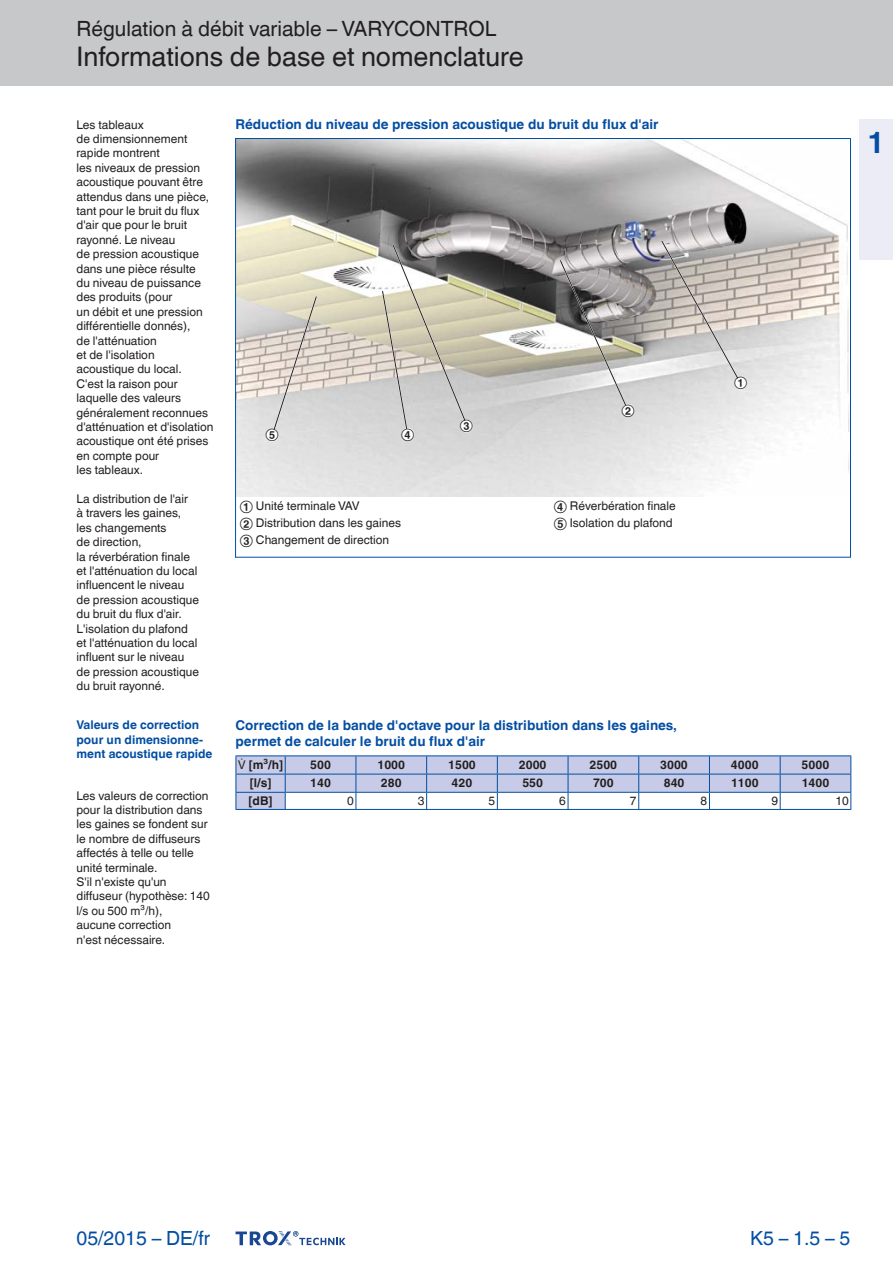
<style>
.page{position:relative;width:893px;height:1263px;background:#fff}
.page>*{position:absolute;margin:0;border:0;box-sizing:border-box;transform-origin:0 0}
.t1{font:700 30px "TROX Helvetica";color:#034ea2}
.t2{font:27px "TROX Helvetica";color:#231f20}
.t3{font:21px "TROX Helvetica";color:#231f20}
.t4{font:19.5px "TROX Helvetica";color:#034ea2}
.t5{font:700 13.5px/16.2px "TROX Helvetica";color:#034ea2}
.t6{font:12px/14.4px "TROX Helvetica";color:#231f20}
.t7{font:700 12px "TROX Helvetica";color:#231f20}
.t8{font:700 12px/14.4px "TROX Helvetica";color:#034ea2}
.s1{font-style:inherit}
</style>
<div class="page">
<div style="left:0;top:0;width:893px;height:85px;background:#c6c8ca"></div>
<svg style="left:236px;top:1231px;width:110px;height:15px"></svg>
<div style="left:859px;top:119px;width:34px;height:140px;background:#ebecf6"></div>
<hr style="left:236px;top:809px;width:615px;height:1px;background:#034ea2">
<img style="left:236px;top:139px;width:614px;height:358px">
<div style="left:735px;top:377px;width:11px;height:12px;background:#fff;border-radius:50%"></div>
<div style="left:734px;top:377px;width:13px;height:13px;border:2px solid #fff;border-radius:50%"></div>
<svg style="left:660px;top:239px;width:79px;height:141px;background:#c5c1bd"></svg>
<div style="left:622px;top:405px;width:12px;height:11px;background:#fff;border-radius:50%"></div>
<div style="left:621px;top:404px;width:14px;height:13px;border:2px solid #fff;border-radius:50%"></div>
<div style="left:461px;top:420px;width:11px;height:12px;background:#fff;border-radius:50%"></div>
<div style="left:460px;top:419px;width:13px;height:14px;border:2px solid #fff;border-radius:50%"></div>
<div style="left:402px;top:429px;width:12px;height:11px;background:#fff;border-radius:50%"></div>
<div style="left:401px;top:428px;width:13px;height:13px;border:2px solid #fff;border-radius:50%"></div>
<svg style="left:381px;top:243px;width:86px;height:188px;background:#c4c1b7"></svg>
<svg style="left:558px;top:259px;width:69px;height:147px;background:#adaba8"></svg>
<div style="left:266px;top:429px;width:12px;height:12px;background:#fff;border-radius:50%"></div>
<div style="left:266px;top:429px;width:13px;height:13px;border:2px solid #fff;border-radius:50%"></div>
<svg style="left:272px;top:295px;width:46px;height:137px;background:#d5d0c9"></svg>
<hr style="left:235px;top:138px;width:1px;height:420px;background:#034ea2">
<hr style="left:850px;top:138px;width:1px;height:420px;background:#034ea2">
<hr style="left:235px;top:138px;width:615px;height:1px;background:#034ea2">
<hr style="left:235px;top:557px;width:615px;height:1px;background:#034ea2">
<svg style="left:236px;top:756px;width:615px;height:53px"></svg>
<p class="t3" style="left:76px;top:12px;width:421px">Régulation à débit variable – VARYCONTROL</p>
<p class="t2" style="left:76px;top:35px;width:449px">Informations de base et nomenclature</p>
<p class="t6" style="left:76px;top:116px;width:138px">Les tableaux<br>de dimensionnement rapide montrent<br>les niveaux de pression acoustique pouvant être attendus dans une pièce, tant pour le bruit du flux d'air que pour le bruit rayonné. Le niveau<br>de pression acoustique dans une pièce résulte<br>du niveau de puissance des produits (pour<br>un débit et une pression différentielle donnés),<br>de l'atténuation<br>et de l'isolation acoustique du local.<br>C'est la raison pour laquelle des valeurs généralement reconnues d'atténuation et d'isolation acoustique ont été prises en compte pour<br>les tableaux.</p>
<p class="t6" style="left:76px;top:490px;width:124px">La distribution de l'air<br>à travers les gaines, les changements<br>de direction,<br>la réverbération finale et l'atténuation du local influencent le niveau de pression acoustique du bruit du flux d'air.<br>L'isolation du plafond et l'atténuation du local influent sur le niveau de pression acoustique du bruit rayonné.</p>
<p class="t8" style="left:76px;top:717px;width:137px">Valeurs de correction pour un dimensionne&shy;ment acoustique rapide</p>
<p class="t6" style="left:76px;top:787px;width:135px">Les valeurs de correction pour la distribution dans les gaines se fondent sur le nombre de diffuseurs affectés à telle ou telle unité terminale.<br>S'il n'existe qu'un diffuseur (hypothèse: 140 l/s ou 500 m³/h),<br>aucune correction<br>n'est nécessaire.</p>
<p class="t5" style="left:236px;top:115px;width:424px">Réduction du niveau de pression acoustique du bruit du flux d'air</p>
<p class="t6" style="left:266px;top:428px;width:15px">ݦ</p>
<p class="t6" style="left:401px;top:427px;width:15px">ݥ</p>
<p class="t6" style="left:460px;top:419px;width:15px">ݤ</p>
<p class="t6" style="left:621px;top:403px;width:15px">ݣ</p>
<p class="t6" style="left:240px;top:496px;width:163px;line-height:17.2px">① Unité terminale VAV<br>② Distribution dans les gaines<br>③ Changement de direction</p>
<p class="t6" style="left:554px;top:496px;width:124px;line-height:17.2px">④ Réverbération finale<br>⑤ Isolation du plafond</p>
<p class="t6" style="left:734px;top:376px;width:15px">ݢ</p>
<p class="t5" style="left:236px;top:715px;width:443px">Correction de la bande d'octave pour la distribution dans les gaines, permet de calculer le bruit du flux d'air</p>
<p class="t7" style="left:249px;top:755px;width:36px">[m³/h]</p>
<p class="t7" style="left:310px;top:755px;width:22px">500</p>
<p class="t7" style="left:377px;top:755px;width:29px">1000</p>
<p class="t7" style="left:448px;top:755px;width:29px">1500</p>
<p class="t7" style="left:519px;top:755px;width:29px">2000</p>
<p class="t7" style="left:589px;top:755px;width:29px">2500</p>
<p class="t7" style="left:660px;top:755px;width:29px">3000</p>
<p class="t7" style="left:731px;top:755px;width:29px">4000</p>
<p class="t7" style="left:801px;top:755px;width:29px">5000</p>
<p class="t7" style="left:250px;top:773px;width:23px">[l/s]</p>
<p class="t7" style="left:310px;top:773px;width:22px">140</p>
<p class="t7" style="left:381px;top:773px;width:22px">280</p>
<p class="t7" style="left:452px;top:773px;width:22px">420</p>
<p class="t7" style="left:522px;top:773px;width:22px">550</p>
<p class="t7" style="left:593px;top:773px;width:22px">700</p>
<p class="t7" style="left:664px;top:773px;width:22px">840</p>
<p class="t7" style="left:731px;top:773px;width:29px">1100</p>
<p class="t7" style="left:802px;top:773px;width:29px">1400</p>
<p class="t7" style="left:249px;top:791px;width:25px">[dB]</p>
<p class="t6" style="left:347px;top:793px;width:8px">0</p>
<p class="t6" style="left:418px;top:793px;width:8px">3</p>
<p class="t6" style="left:488px;top:793px;width:8px">5</p>
<p class="t6" style="left:559px;top:793px;width:8px">6</p>
<p class="t6" style="left:630px;top:793px;width:8px">7</p>
<p class="t6" style="left:701px;top:793px;width:8px">8</p>
<p class="t6" style="left:771px;top:793px;width:8px">9</p>
<p class="t6" style="left:835px;top:793px;width:15px">10</p>
<p class="t1" style="left:867px;top:118px;width:19px">1</p>
<p class="t4" style="left:76px;top:1222px;width:135px">05/2015 – DE/fr</p>
<p class="t4" style="left:750px;top:1222px;width:102px">K5 – 1<span class="s1">.</span>5 – 5</p>
</div>
